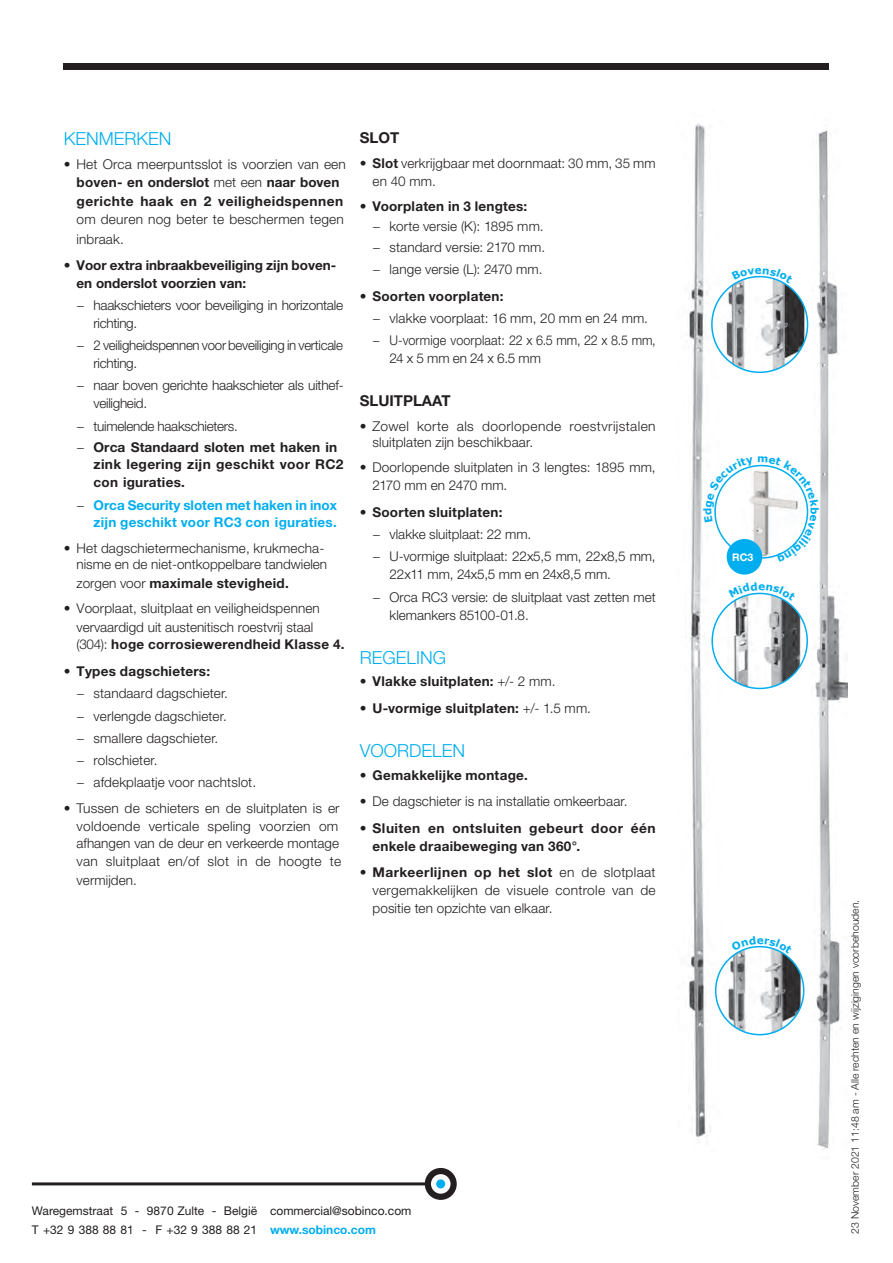
<style>
.page{position:relative;width:893px;height:1263px;background:#fff}
.page>*{position:absolute;margin:0;border:0;box-sizing:border-box;transform-origin:0 0}
.t1{font:300 18px "Helvetica Neue LT Std";color:#00aeef}
.t2{font:700 15px "Helvetica Neue LT Std";color:#231f20}
.t3{font:300 13.5px/22.2px "Helvetica Neue LT Std";letter-spacing:.01em;color:#231f20}
.t4{font:700 13.5px/18.5px "Helvetica Neue LT Std";letter-spacing:.02em;color:#231f20}
.t5{font:300 13.5px/17.9px "Helvetica Neue LT Std";letter-spacing:-.02em;color:#231f20}
.t6{font:700 13.5px/17.1px "Helvetica Neue LT Std";letter-spacing:.01em;color:#00aeef;text-align:right}
.t7{font:700 13.5px/18px "Helvetica Neue LT Std";color:#231f20}
.t8{font:300 13.5px/18px "Helvetica Neue LT Std";letter-spacing:-.015em;color:#231f20}
.t9{font:12px/18.6px "Helvetica Neue LT Std";color:#231f20}
.t10{font:700 12px "Helvetica Neue LT Std";color:#00aeef}
.t11{font:300 10.5px "Helvetica Neue LT Std";color:#231f20}
.t12{font:700 10.5px "Helvetica Neue LT Std";color:#fff}
.s1{font-weight:300}
.s2{font-weight:300;color:#231f20}
.s3{font-weight:700}
</style>
<div class="page">
<div style="left:64px;top:64px;width:765px;height:6px;background:#231f20"></div>
<hr style="left:32px;top:1182px;width:394px;height:3px;background:#231f20">
<div style="left:425px;top:1168px;width:32px;height:32px;border:6px solid #231f20;border-radius:50%"></div>
<div style="left:436px;top:1179px;width:9px;height:9px;background:#00aeef;border-radius:50%"></div>
<img style="left:688px;top:123px;width:34px;height:1015px">
<img style="left:815px;top:130px;width:33px;height:1020px">
<img style="left:716px;top:947px;width:88px;height:88px">
<div style="left:715px;top:946px;width:89px;height:89px;border:2px solid #00aeef;border-radius:50%"></div>
<img style="left:713px;top:277px;width:94px;height:95px">
<div style="left:711px;top:276px;width:97px;height:97px;border:2px solid #00aeef;border-radius:50%"></div>
<img style="left:712px;top:593px;width:95px;height:95px;border-radius:48px">
<div style="left:711px;top:593px;width:97px;height:96px;border:2px solid #00aeef;border-radius:50%"></div>
<div style="left:727px;top:539px;width:35px;height:36px;background:#00aeef;border-radius:50%"></div>
<svg style="left:731px;top:945px;width:62px;height:9px"></svg>
<svg style="left:732px;top:275px;width:61px;height:8px"></svg>
<svg style="left:733px;top:592px;width:54px;height:9px"></svg>
<svg style="left:703px;top:456px;width:116px;height:105px"></svg>
<h1 class="t1" style="left:64px;top:127px;width:109px">KENMERKEN</h1>
<p class="t4" style="left:77px;top:155px;width:271px;text-indent:-13px"><span class="s1">• Het Orca meerpuntsslot is voorzien van een </span>boven- en onderslot <span class="s1">met een</span> naar boven gerichte haak en 2 veiligheidspennen</p>
<p class="t3" style="left:77px;top:210px;width:269px;line-height:19.5px">om deuren nog beter te beschermen tegen inbraak.</p>
<p class="t7" style="left:77px;top:256px;width:261px;text-indent:-13px"><span class="s1">•</span> Voor extra inbraakbeveiliging zijn boven&shy;en onderslot voorzien van:</p>
<p class="t5" style="left:94px;top:296px;width:251px;text-indent:-17px">− haakschieters voor beveiliging in horizontale richting.</p>
<p class="t5" style="left:94px;top:336px;width:251px;text-indent:-17px">− 2 veiligheidspennen voor beveiliging in verticale richting.</p>
<p class="t8" style="left:94px;top:376px;width:252px;text-indent:-17px">− naar boven gerichte haakschieter als uithef&shy;veiligheid.</p>
<p class="t4" style="left:77px;top:415px;width:262px;line-height:21.3px"><span class="s1">− tuimelende haakschieters.<br>−</span> Orca Standaard sloten met haken in</p>
<p class="t4" style="left:94px;top:455px;width:252px;line-height:17.5px">zink legering zijn geschikt voor RC2 con iguraties.</p>
<p class="t6" style="left:77px;top:496px;width:262px"><span class="s2">−</span> Orca Security sloten met haken in inox zijn geschikt voor RC3 con iguraties.</p>
<p class="t3" style="left:64px;top:540px;width:265px;line-height:16.4px;text-align:right">• Het dagschietermechanisme, krukmecha&shy;nisme en de niet-ontkoppelbare tandwielen</p>
<p class="t4" style="left:77px;top:573px;width:214px"><span class="s1">zorgen voor</span> maximale stevigheid.</p>
<p class="t3" style="left:64px;top:599px;width:258px;line-height:18.6px;text-align:center">• Voorplaat, sluitplaat en veiligheidspennen vervaardigd uit austenitisch roestvrij staal</p>
<p class="t4" style="left:77px;top:634px;width:270px"><span class="s1">(304):</span> hoge corrosiewerendheid Klasse 4.</p>
<p class="t3" style="left:77px;top:660px;width:181px;text-indent:-13px">• <span class="s3">Types dagschieters:<br></span>− standaard dagschieter.<br>− verlengde dagschieter.<br>− smallere dagschieter.<br>− rolschieter.<br>− afdekplaatje voor nachtslot.</p>
<p class="t3" style="left:77px;top:799px;width:266px;line-height:18px;text-indent:-13px">• Tussen de schieters en de sluitplaten is er voldoende verticale speling voorzien om afhangen van de deur en verkeerde montage van sluitplaat en/of slot in de hoogte te vermijden.</p>
<p class="t2" style="left:360px;top:128px;width:41px">SLOT</p>
<p class="t3" style="left:372px;top:153px;width:285px;line-height:18px;text-indent:-13px">• <span class="s3">Slot</span> verkrijgbaar met doornmaat: 30 mm, 35 mm en 40 mm.</p>
<p class="t3" style="left:372px;top:195px;width:174px;line-height:20.7px;text-indent:-13px">• <span class="s3">Voorplaten in 3 lengtes:<br></span>− korte versie (K): 1895 mm. − standard versie: 2170 mm.</p>
<p class="t3" style="left:372px;top:258px;width:171px">− lange versie (L): 2470 mm.</p>
<p class="t3" style="left:372px;top:285px;width:285px;text-indent:-13px">• <span class="s3">Soorten voorplaten:<br></span>− vlakke voorplaat: 16 mm, 20 mm en 24 mm. − U-vormige voorplaat: 22 x 6.5 mm, 22 x 8.5 mm,</p>
<p class="t3" style="left:389px;top:347px;width:153px">24 x 5 mm en 24 x 6.5 mm</p>
<p class="t2" style="left:360px;top:391px;width:92px">SLUITPLAAT</p>
<p class="t3" style="left:372px;top:417px;width:285px;line-height:16.5px;text-indent:-13px">• Zowel korte als doorlopende roestvrijstalen sluitplaten zijn beschikbaar.</p>
<p class="t3" style="left:372px;top:458px;width:285px;line-height:18px;text-indent:-13px">• Doorlopende sluitplaten in 3 lengtes: 1895 mm,<br>2170 mm en 2470 mm.</p>
<p class="t3" style="left:372px;top:501px;width:285px;text-indent:-13px">• <span class="s3">Soorten sluitplaten:<br></span>− vlakke sluitplaat: 22 mm.<br>− U-vormige sluitplaat: 22x5,5 mm, 22x8,5 mm,</p>
<p class="t3" style="left:372px;top:563px;width:285px;text-indent:17px">22x11 mm, 24x5,5 mm en 24x8,5 mm.<br>− Orca RC3 versie: de sluitplaat vast zetten met</p>
<p class="t3" style="left:389px;top:603px;width:141px">klemankers 85100-01.8.</p>
<h1 class="t1" style="left:360px;top:647px;width:88px">REGELING</h1>
<p class="t4" style="left:360px;top:672px;width:197px"><span class="s1">•</span> Vlakke sluitplaten: <span class="s1">+/- 2 mm.</span></p>
<p class="t4" style="left:360px;top:698px;width:233px"><span class="s1">•</span> U-vormige sluitplaten: <span class="s1">+/- 1.5 mm.</span></p>
<h1 class="t1" style="left:360px;top:740px;width:107px">VOORDELEN</h1>
<p class="t4" style="left:360px;top:765px;width:170px"><span class="s1">•</span> Gemakkelijke montage.</p>
<p class="t3" style="left:360px;top:790px;width:269px">• De dagschieter is na installatie omkeerbaar.</p>
<p class="t4" style="left:372px;top:818px;width:285px;line-height:18px;text-indent:-13px"><span class="s1">•</span> Sluiten en ontsluiten gebeurt door één enkele draaibeweging van 360°.</p>
<p class="t3" style="left:372px;top:863px;width:285px;line-height:18px;text-align:justify;text-indent:-13px">• <span class="s3">Markeerlijnen op het slot</span> en de slotplaat vergemakkelijken de visuele controle van de positie ten opzichte van elkaar.</p>
<p class="t12" style="left:732px;top:550px;width:23px">RC3</p>
<p class="t9" style="left:32px;top:1201px;width:227px">Waregemstraat 5 - 9870 Zulte - België<br>T +32 9 388 88 81 - F +32 9 388 88 21</p>
<p class="t9" style="left:270px;top:1201px;width:143px">commercial@sobinco.com</p>
<p class="t10" style="left:270px;top:1222px;width:107px">www.sobinco.com</p>
<p class="t11" style="left:849px;top:1233px;width:335px;rotate:-90deg">23 November 2021 11:48 am - Alle rechten en wijzigingen voorbehouden.</p>
</div>
